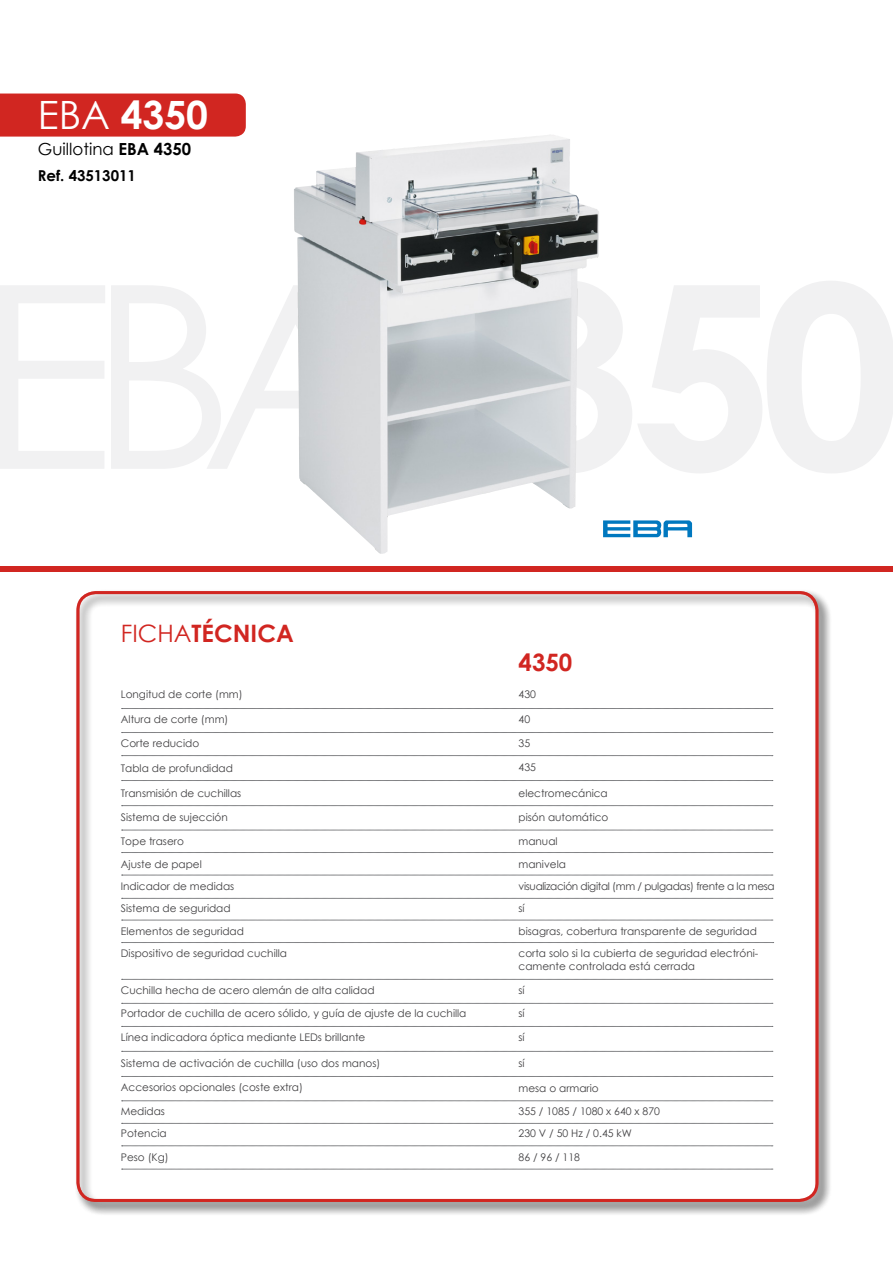
<style>
.page{position:relative;width:893px;height:1263px;background:#fff}
.page>*{position:absolute;margin:0;border:0;box-sizing:border-box;transform-origin:0 0}
.t1{font:700 39px "Century Gothic";color:#fff}
.t2{font:700 24px "Century Gothic";color:#d12621}
.t3{font:16.65px "Century Gothic";color:#000}
.t4{font:700 15px "Century Gothic";color:#000}
.t5{font:10.5px/22.6px "Century Gothic";color:#414042}
.t6{font:10.5px/21.8px "Century Gothic";letter-spacing:-.03em;color:#414042}
.s1{font-weight:400}
.s2{font-weight:700}
</style>
<div class="page">
<svg style="left:0;top:281px;width:893px;height:192px"></svg>
<div style="left:0;top:566px;width:893px;height:6px;background:#d12621"></div>
<svg style="left:603px;top:520px;width:89px;height:17px"></svg>
<div style="left:74px;top:589px;width:759px;height:627px;background:#000;opacity:.6"></div>
<div style="left:76px;top:591px;width:742px;height:611px;border:3px solid #d12621;border-radius:18px"></div>
<svg style="left:122px;top:708px;width:651px;height:1px"></svg>
<svg style="left:122px;top:732px;width:651px;height:1px"></svg>
<svg style="left:122px;top:755px;width:651px;height:1px"></svg>
<svg style="left:122px;top:780px;width:651px;height:1px"></svg>
<svg style="left:122px;top:805px;width:651px;height:1px"></svg>
<svg style="left:122px;top:830px;width:651px;height:1px"></svg>
<svg style="left:122px;top:852px;width:651px;height:1px"></svg>
<svg style="left:122px;top:875px;width:651px;height:1px"></svg>
<svg style="left:122px;top:898px;width:651px;height:1px"></svg>
<svg style="left:122px;top:920px;width:651px;height:1px"></svg>
<svg style="left:122px;top:942px;width:652px;height:1px"></svg>
<svg style="left:122px;top:979px;width:651px;height:1px"></svg>
<svg style="left:122px;top:1003px;width:651px;height:1px"></svg>
<svg style="left:122px;top:1026px;width:651px;height:1px"></svg>
<svg style="left:122px;top:1051px;width:651px;height:1px"></svg>
<svg style="left:122px;top:1076px;width:651px;height:1px"></svg>
<svg style="left:122px;top:1100px;width:651px;height:1px"></svg>
<svg style="left:122px;top:1123px;width:651px;height:1px"></svg>
<svg style="left:122px;top:1145px;width:651px;height:1px"></svg>
<svg style="left:122px;top:1169px;width:651px;height:1px"></svg>
<img style="left:293px;top:135px;width:306px;height:419px">
<div style="left:0;top:94px;width:246px;height:43px;background:#d12621"></div>
<h1 class="t1" style="left:38px;top:86px;width:172px"><span class="s1">EBA</span> 4350</h1>
<h3 class="t3" style="left:38px;top:137px;width:155px">Guillotina <span class="s2">EBA 4350</span></h3>
<h3 class="t4" style="left:38px;top:164px;width:100px">Ref. 43513011</h3>
<h2 class="t2" style="left:121px;top:615px;width:174px"><span class="s1">FICHA</span>TÉCNICA</h2>
<p class="t5" style="left:121px;top:683px;width:123px">Longitud de corte (mm)</p>
<p class="t5" style="left:121px;top:708px;width:109px">Altura de corte (mm)</p>
<p class="t5" style="left:121px;top:732px;width:80px">Corte reducido</p>
<p class="t5" style="left:121px;top:756px;width:114px">Tabla de profundidad</p>
<p class="t5" style="left:121px;top:781px;width:122px">Transmisión de cuchillas</p>
<p class="t5" style="left:121px;top:806px;width:109px">Sistema de sujección</p>
<p class="t5" style="left:121px;top:830px;width:115px">Tope trasero<br>Ajuste de papel<br>Indicador de medidas</p>
<p class="t5" style="left:121px;top:896px;width:168px">Sistema de seguridad<br>Elementos de seguridad<br>Dispositivo de seguridad cuchilla</p>
<p class="t5" style="left:121px;top:979px;width:255px">Cuchilla hecha de acero alemán de alta calidad</p>
<p class="t5" style="left:121px;top:1002px;width:347px">Portador de cuchilla de acero sólido, y guía de ajuste de la cuchilla</p>
<p class="t5" style="left:121px;top:1026px;width:246px">Línea indicadora óptica mediante LEDs brillante</p>
<p class="t5" style="left:121px;top:1051px;width:261px">Sistema de activación de cuchilla (uso dos manos)</p>
<p class="t5" style="left:121px;top:1076px;width:184px">Accesorios opcionales (coste extra)</p>
<p class="t5" style="left:121px;top:1100px;width:46px">Medidas</p>
<p class="t5" style="left:121px;top:1122px;width:47px">Potencia</p>
<p class="t5" style="left:121px;top:1146px;width:49px">Peso (Kg)</p>
<h2 class="t2" style="left:519px;top:644px;width:55px">4350</h2>
<p class="t5" style="left:519px;top:682px;width:19px">430</p>
<p class="t5" style="left:519px;top:707px;width:13px">40</p>
<p class="t5" style="left:519px;top:732px;width:13px">35</p>
<p class="t5" style="left:519px;top:756px;width:19px">435</p>
<p class="t5" style="left:519px;top:781px;width:91px">electromecánica</p>
<p class="t5" style="left:519px;top:805px;width:91px">pisón automático</p>
<p class="t5" style="left:519px;top:829px;width:41px">manual</p>
<p class="t6" style="left:519px;top:853px;width:258px">manivela<br>visualización digital (mm / pulgadas) frente a la mesa sí</p>
<p class="t5" style="left:519px;top:947px;width:241px;line-height:12.6px">corta solo si la cubierta de seguridad electróni&shy;camente controlada está cerrada</p>
<p class="t5" style="left:519px;top:919px;width:240px">bisagras, cobertura transparente de seguridad</p>
<p class="t5" style="left:519px;top:978px;width:8px">sí</p>
<p class="t5" style="left:519px;top:1002px;width:8px">sí</p>
<p class="t5" style="left:519px;top:1026px;width:8px">sí</p>
<p class="t5" style="left:519px;top:1052px;width:8px">sí</p>
<p class="t5" style="left:519px;top:1076px;width:82px">mesa o armario</p>
<p class="t5" style="left:519px;top:1122px;width:115px">230 V / 50 Hz / 0.45 kW</p>
<p class="t5" style="left:519px;top:1146px;width:63px">86 / 96 / 118</p>
<p class="t5" style="left:519px;top:1100px;width:143px">355 / 1085 / 1080 x 640 x 870</p>
</div>
